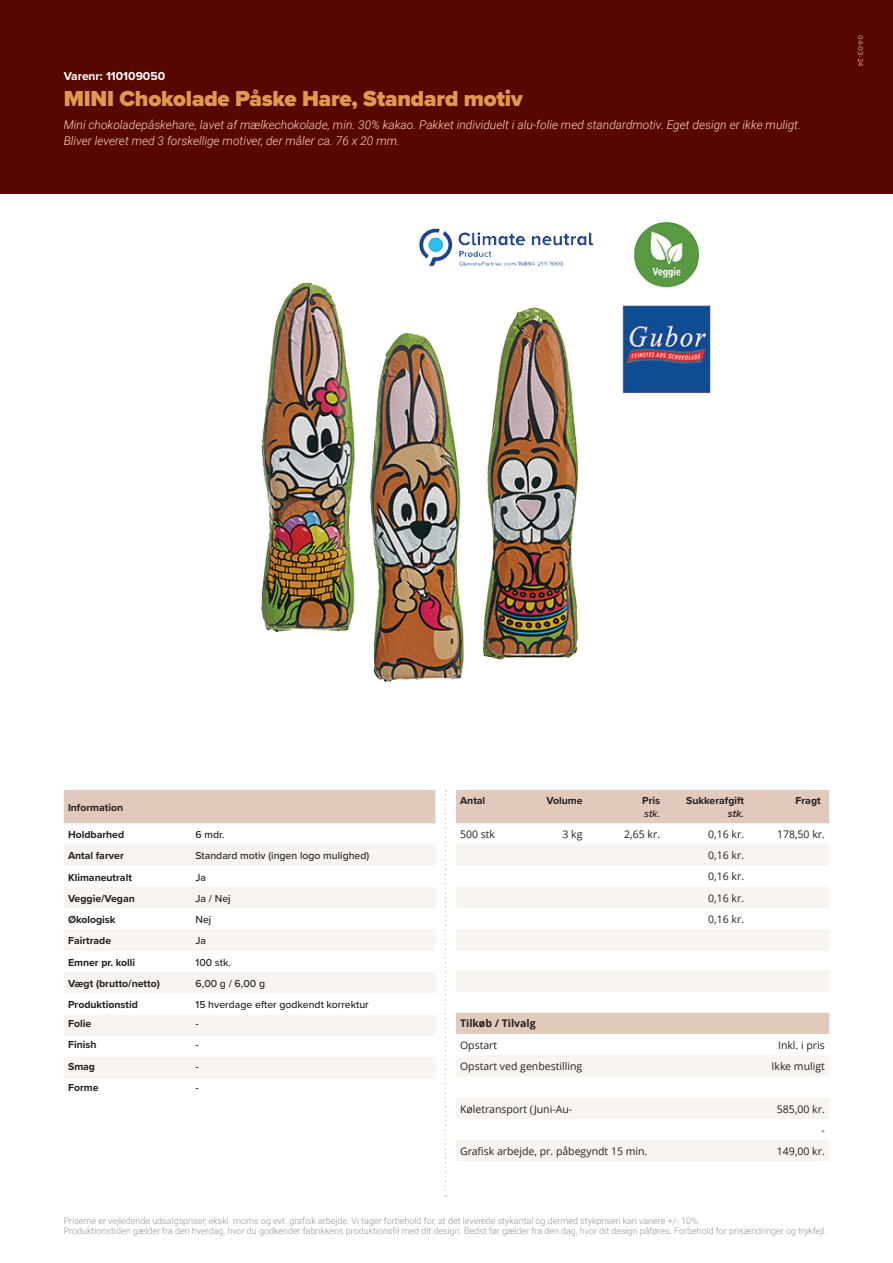
<style>
.page{position:relative;width:893px;height:1263px;background:#fff}
.page>*{position:absolute;margin:0;border:0;box-sizing:border-box;transform-origin:0 0}
.t1{font:900 22.5px "Proxima Nova";letter-spacing:-.01em;color:#e1984f}
.t2{font:italic 300 12px/16.5px "Roboto";color:#fddbb7}
.t3{font:700 12px "Proxima Nova";color:#fff}
.t4{font:10.5px/21.3px "Open Sans";color:#231f20;text-align:justify}
.t5{font:700 10.5px "Proxima Nova";color:#231f20}
.t6{font:500 10.5px "Proxima Nova";color:#231f20}
.t7{font:700 10.5px "Open Sans";color:#231f20}
.t8{font:italic 500 10.5px "Proxima Nova";color:#231f20}
.t9{font:italic 600 10.5px "Proxima Nova";color:#231f20}
.t10{font:300 9px/10.8px "Roboto";color:#939598}
.t11{font:700 7.5px "Proxima Nova";color:#a66d53}
</style>
<div class="page">
<div style="left:0;top:0;width:893px;height:193px;background:#570700"></div>
<div style="left:64px;top:790px;width:371px;height:33px;background:#e1c9bc"></div>
<svg style="left:64px;top:845px;width:371px;height:233px;fill:#f8f4f0"></svg>
<div style="left:456px;top:790px;width:373px;height:34px;background:#e1c9bc"></div>
<svg style="left:456px;top:845px;width:373px;height:316px;fill:#f8f4f0"></svg>
<img style="left:261px;top:222px;width:450px;height:460px">
<svg style="left:445px;top:790px;width:1px;height:406px"></svg>
<h2 class="t3" style="left:64px;top:67px;width:103px">Varenr: 110109050</h2>
<h1 class="t1" style="left:64px;top:81px;width:461px">MINI Chokolade Påske Hare, Standard motiv</h1>
<h2 class="t2" style="left:64px;top:116px;width:739px">Mini chokoladepåskehare, lavet af mælkechokolade, min. 30% kakao. Pakket individuelt i alu-folie med standardmotiv. Eget design er ikke muligt.<br>Bliver leveret med 3 forskellige motiver, der måler ca. 76 x 20 mm.</h2>
<p class="t11" style="left:866px;top:35px;width:33px;rotate:90deg">04-03-24</p>
<p class="t5" style="left:68px;top:799px;width:57px">Information</p>
<p class="t5" style="left:68px;top:827px;width:58px">Holdbarhed</p>
<p class="t6" style="left:196px;top:827px;width:30px">6 mdr.</p>
<p class="t5" style="left:68px;top:848px;width:57px">Antal farver</p>
<p class="t6" style="left:196px;top:848px;width:175px">Standard motiv (ingen logo mulighed)</p>
<p class="t5" style="left:68px;top:869px;width:65px">Klimaneutralt</p>
<p class="t6" style="left:196px;top:869px;width:12px">Ja</p>
<p class="t5" style="left:68px;top:890px;width:68px">Veggie/Vegan</p>
<p class="t6" style="left:196px;top:890px;width:37px">Ja / Nej</p>
<p class="t5" style="left:68px;top:912px;width:49px">Økologisk</p>
<p class="t6" style="left:196px;top:912px;width:17px">Nej</p>
<p class="t5" style="left:68px;top:933px;width:45px">Fairtrade</p>
<p class="t6" style="left:196px;top:933px;width:12px">Ja</p>
<p class="t5" style="left:68px;top:954px;width:69px">Emner pr. kolli</p>
<p class="t6" style="left:196px;top:954px;width:37px">100 stk.</p>
<p class="t5" style="left:68px;top:975px;width:93px">Vægt (brutto/netto)</p>
<p class="t6" style="left:196px;top:975px;width:71px">6,00 g / 6,00 g</p>
<p class="t5" style="left:68px;top:997px;width:71px">Produktionstid</p>
<p class="t6" style="left:196px;top:997px;width:175px">15 hverdage efter godkendt korrektur</p>
<p class="t5" style="left:68px;top:1016px;width:25px">Folie</p>
<p class="t6" style="left:196px;top:1016px;width:5px">-</p>
<p class="t5" style="left:68px;top:1037px;width:30px">Finish</p>
<p class="t6" style="left:196px;top:1037px;width:5px">-</p>
<p class="t5" style="left:68px;top:1058px;width:29px">Smag</p>
<p class="t6" style="left:196px;top:1058px;width:5px">-</p>
<p class="t5" style="left:68px;top:1080px;width:32px">Forme</p>
<p class="t6" style="left:196px;top:1080px;width:5px">-</p>
<p class="t5" style="left:460px;top:793px;width:27px">Antal</p>
<p class="t5" style="left:546px;top:793px;width:38px">Volume</p>
<p class="t5" style="left:642px;top:793px;width:19px">Pris</p>
<p class="t8" style="left:644px;top:806px;width:18px">stk.</p>
<p class="t5" style="left:686px;top:793px;width:59px">Sukkerafgift</p>
<p class="t9" style="left:728px;top:806px;width:18px">stk.</p>
<p class="t5" style="left:795px;top:793px;width:27px">Fragt</p>
<p class="t4" style="left:460px;top:823px;width:36px">500 stk</p>
<p class="t4" style="left:563px;top:823px;width:22px">3 kg</p>
<p class="t4" style="left:624px;top:823px;width:37px">2,65 kr.</p>
<p class="t4" style="left:708px;top:823px;width:37px">0,16 kr.</p>
<p class="t4" style="left:777px;top:823px;width:49px">178,50 kr.</p>
<p class="t4" style="left:708px;top:844px;width:37px">0,16 kr.<br>0,16 kr.<br>0,16 kr.<br>0,16 kr.</p>
<p class="t7" style="left:460px;top:1016px;width:77px">Tilkøb / Tilvalg</p>
<p class="t4" style="left:460px;top:1034px;width:39px">Opstart</p>
<p class="t4" style="left:778px;top:1034px;width:48px">Inkl. i pris</p>
<p class="t4" style="left:460px;top:1055px;width:124px">Opstart ved genbestilling</p>
<p class="t4" style="left:771px;top:1055px;width:55px">Ikke muligt</p>
<p class="t4" style="left:460px;top:1098px;width:114px">Køletransport (Juni-Au-</p>
<p class="t4" style="left:777px;top:1098px;width:49px;text-align:right">585,00 kr. -</p>
<p class="t4" style="left:460px;top:1140px;width:189px">Grafisk arbejde, pr. påbegyndt 15 min.</p>
<p class="t4" style="left:777px;top:1140px;width:49px">149,00 kr.</p>
<p class="t10" style="left:64px;top:1214px;width:764px">Priserne er vejledende udsalgspriser, ekskl. moms og evt. grafisk arbejde. Vi tager forbehold for, at det leverede stykantal og dermed stykprisen kan variere +/- 10%.<br>Produktionstiden gælder fra den hverdag, hvor du godkender fabrikkens produktionsfil med dit design. Bedst før gælder fra den dag, hvor dit design påføres. Forbehold for prisændringer og trykfejl.</p>
</div>
